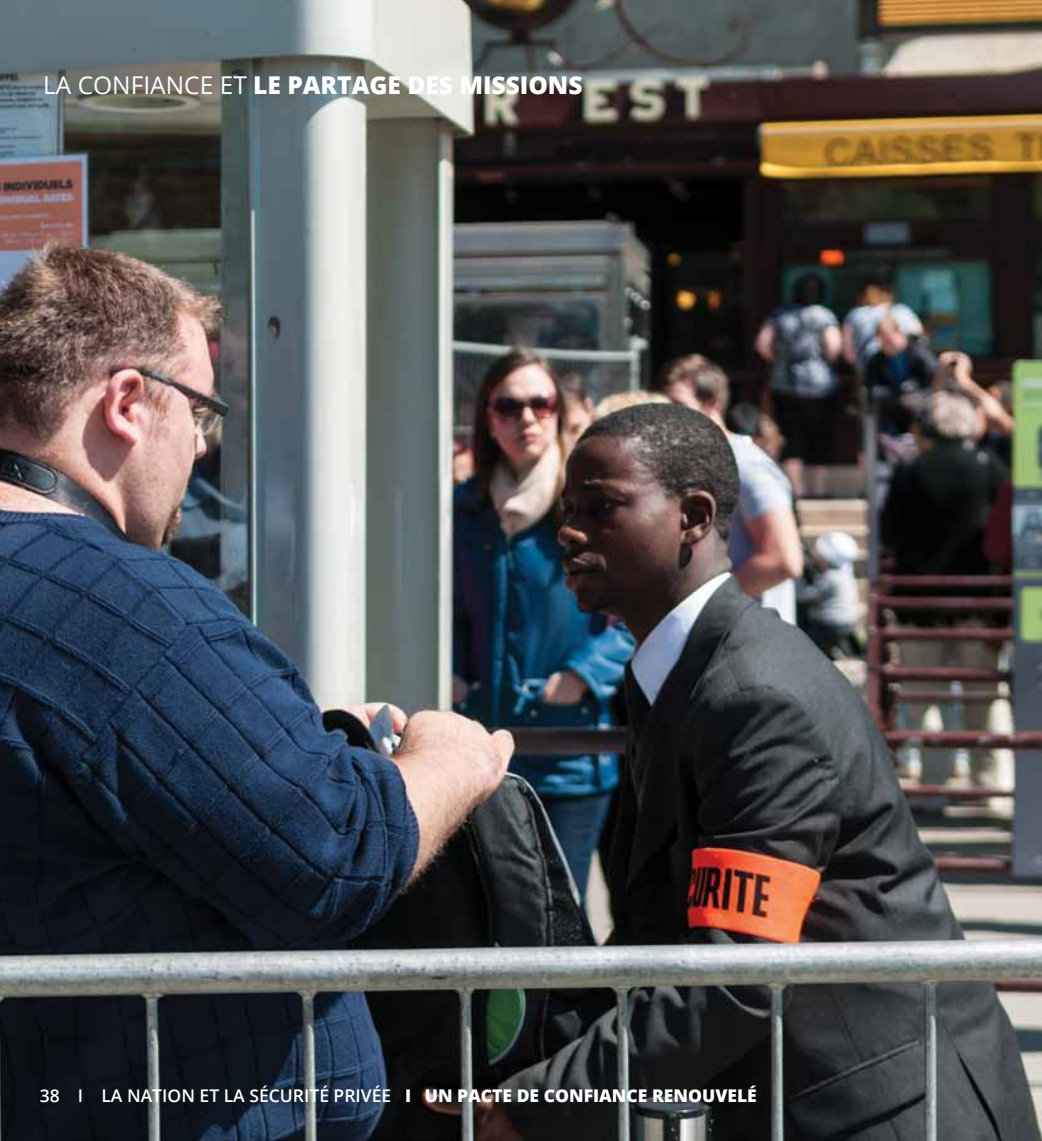
<style>
.page{position:relative;width:1042px;height:1141px;background:#fff}
.page>*{position:absolute;margin:0;border:0;box-sizing:border-box;transform-origin:0 0}
.t1{font:800 24.5px "Open Sans";color:#fff}
.t2{font:600 17.5px "Open Sans";color:#fff}
.t3{font:800 17.5px "Open Sans";color:#fff}
.s1{font-weight:400}
.s2{color:#000}
.s3{font-weight:800}
</style>
<div class="page">
<img style="left:0;top:0;width:1042px;height:1141px">
<p class="t1" style="left:43px;top:67px;width:541px"><span class="s1">LA CONFIANCE ET</span> LE PARTAGE DES MISSIONS</p>
<p class="t2" style="left:40px;top:1084px;width:370px"><span class="s2">38</span> I L<span class="s2">A</span> NATION ET LA SÉCU RITÉ PRIVÉE <span class="s3">I</span></p>
<p class="t3" style="left:425px;top:1083px;width:334px">UN PACTE DE CONFIANCE RENOUVELÉ</p>
</div>
